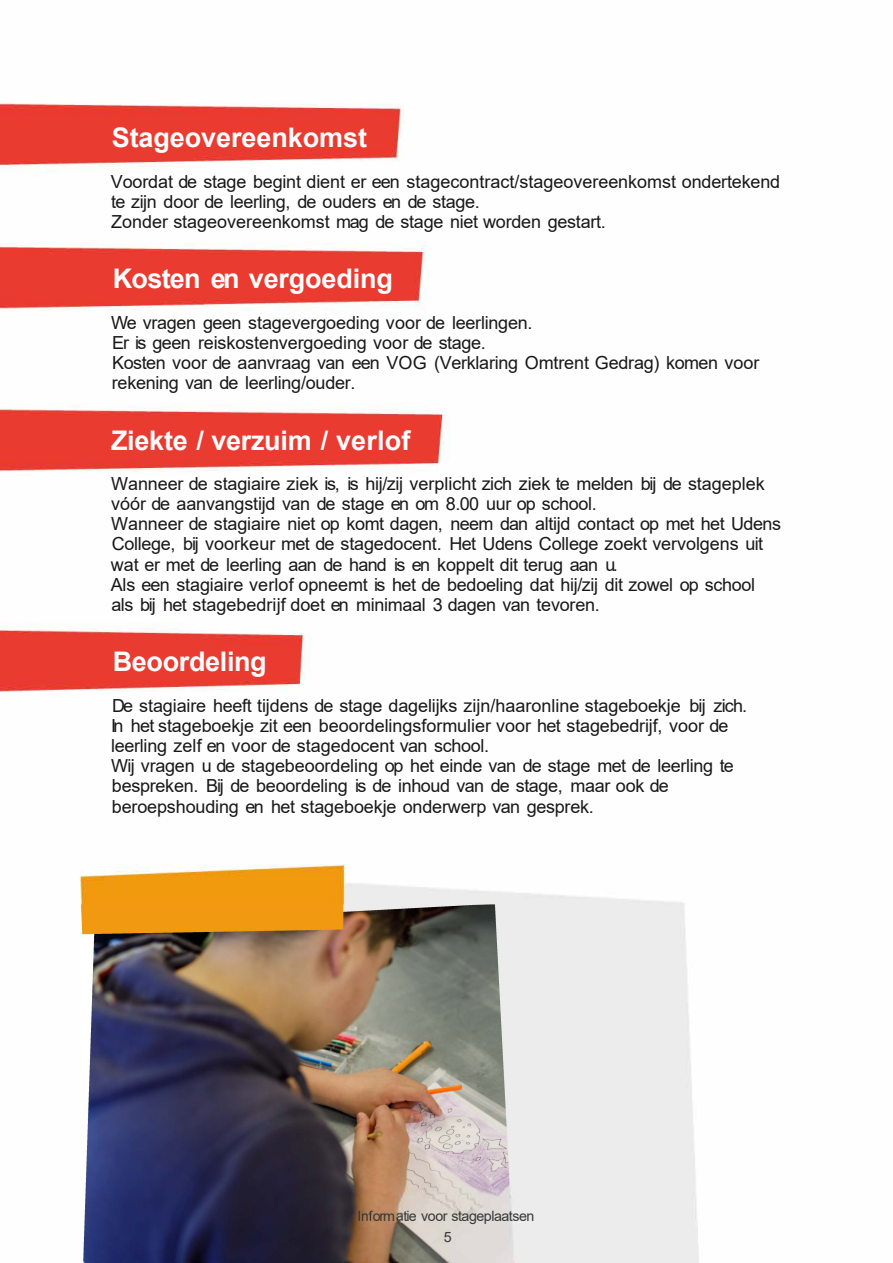
<style>
.page{position:relative;width:893px;height:1263px;background:#fff}
.page>*{position:absolute;margin:0;border:0;box-sizing:border-box;transform-origin:0 0}
.t1{font:700 27px "Arial";letter-spacing:-.005em;color:#fcfcfc}
.t2{font:18px/20.1px "Arial";letter-spacing:-.01em;color:#181818}
.t3{font:14.25px/21px "Arial";letter-spacing:-.035em;color:#383838}
.s1{font-style:inherit}
</style>
<div class="page">
<img style="left:0;top:103px;width:699px;height:1160px">
<img style="left:81px;top:904px;width:429px;height:357px">
<img style="left:384px;top:1223px;width:62px;height:38px">
<h1 class="t1" style="left:112px;top:119px;width:257px">Stageovereenkomst</h1>
<p class="t2" style="left:111px;top:171px;width:671px">Voordat de stage begint dient er een stagecontract/stageovereenkomst ondertekend te zijn door de leerling, de ouders en de stage.<br>Zonder stageovereenkomst mag de stage niet worden gestart.</p>
<h1 class="t1" style="left:113px;top:260px;width:281px">Kosten en vergoeding</h1>
<p class="t2" style="left:111px;top:312px;width:650px">We vragen geen stagevergoeding voor de leerlingen.<br>Er is geen reiskostenvergoeding voor de stage.<br>Kosten voor de aanvraag van een VOG (Verklaring Omtrent Gedrag) komen voor rekening van de leerling/ouder.</p>
<h1 class="t1" style="left:111px;top:421px;width:301px">Ziekte / verzuim / verlof</h1>
<p class="t2" style="left:111px;top:473px;width:672px">Wanneer de stagiaire ziek is, is hij/zij verplicht zich ziek te melden bij de stageplek vóór de aanvangstijd van de stage en om 8.00 uur op school.<br>Wanneer de stagiaire niet op komt dagen, neem dan altijd contact op met het Udens College, bij voorkeur met de stagedocent. Het Udens College zoekt vervolgens uit wat er met de leerling aan de hand is en koppelt dit terug aan u.<br>Als een stagiaire verlof opneemt is het de bedoeling dat hij/zij dit zowel op school als bij het stagebedrijf doet en minimaal 3 dagen van tevoren.</p>
<h1 class="t1" style="left:113px;top:643px;width:155px">Beoordeling</h1>
<p class="t2" style="left:111px;top:695px;width:638px">De stagiaire <span class="s1">heeft</span> tijdens de stage dagelijks zijn/haar<span class="s1">online</span> stageboekje <span class="s1">bij zich</span>.<br>In het stageboekje zit een beoordelingsformulier voor het stagebedrijf, voor de leerling zelf en voor de stagedocent van school.<br>Wij vragen u de stagebeoordeling op het einde van de stage met de leerling te bespreken. Bij de beoordeling is de inhoud van de stage, maar ook de beroepshouding en het stageboekje onderwerp van gesprek.</p>
<p class="t3" style="left:444px;top:1205px;width:92px;text-indent:-71px">orm tie voor stageplaatsen<br>5</p>
</div>
